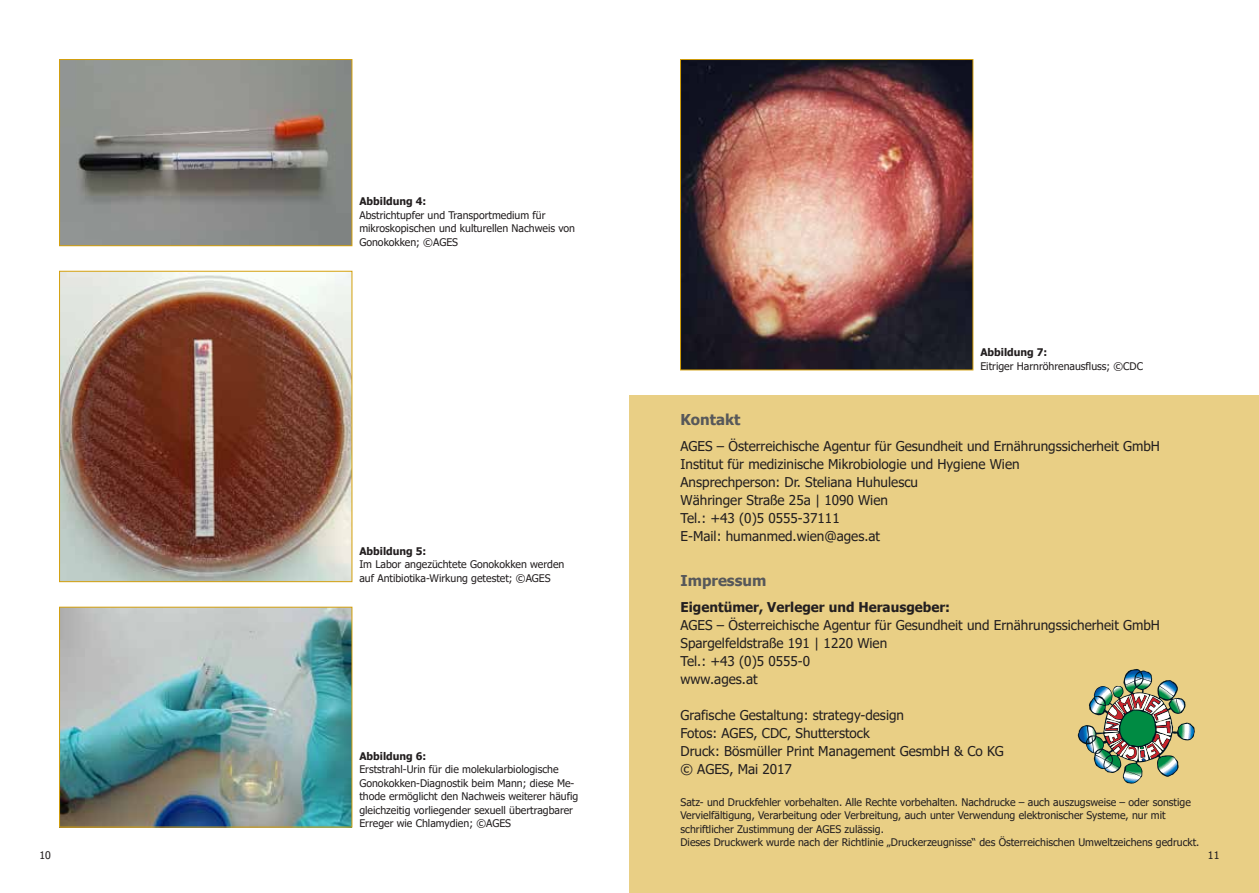
<style>
.page{position:relative;width:1259px;height:893px;background:#fff}
.page>*{position:absolute;margin:0;border:0;box-sizing:border-box;transform-origin:0 0}
.Zwischenheadlines{font:700 15px "Tahoma";color:#57585a}
.Copy{font:13.5px "Tahoma";color:#231f20}
.Copy-2{font:700 13.5px "Tahoma";color:#231f20}
.Copy-3{font:10.5px/13.5px "Tahoma";color:#231f20}
.t1{font:700 10.5px "Tahoma";color:#231f20}
</style>
<div class="page">
<div style="left:629px;top:395px;width:630px;height:498px;background:#e9cf85"></div>
<img style="left:61px;top:61px;width:289px;height:183px">
<div style="left:59px;top:59px;width:293px;height:187px;border:1px solid #d4a00c"></div>
<img style="left:61px;top:273px;width:289px;height:307px">
<div style="left:59px;top:271px;width:293px;height:311px;border:1px solid #d4a00c"></div>
<img style="left:61px;top:609px;width:289px;height:216px">
<div style="left:59px;top:607px;width:293px;height:220px;border:1px solid #d4a00c"></div>
<img style="left:682px;top:61px;width:289px;height:307px">
<div style="left:680px;top:59px;width:293px;height:311px;border:1px solid #d4a00c"></div>
<svg style="left:1077px;top:669px;width:117px;height:115px"></svg>
<p class="t1" style="left:359px;top:194px;width:69px">Abbildung 4:</p>
<p class="Copy-3" style="left:359px;top:209px;width:217px">Abstrichtupfer und Transportmedium für mikroskopischen und kulturellen Nachweis von<br>Gonokokken; ©AGES</p>
<p class="t1" style="left:359px;top:543px;width:69px">Abbildung 5:</p>
<p class="Copy-3" style="left:359px;top:558px;width:206px">Im Labor angezüchtete Gonokokken werden auf Antibiotika-Wirkung getestet; ©AGES</p>
<p class="t1" style="left:359px;top:748px;width:69px">Abbildung 6:</p>
<p class="Copy-3" style="left:359px;top:763px;width:220px">Erststrahl-Urin für die molekularbiologische Gonokokken-Diagnostik beim Mann; diese Me&shy;thode ermöglicht den Nachweis weiterer häufig gleichzeitig vorliegender sexuell übertragbarer Erreger wie Chlamydien; ©AGES</p>
<p class="t1" style="left:980px;top:345px;width:69px">Abbildung 7:</p>
<p class="Copy-3" style="left:980px;top:360px;width:164px">Eitriger Harnröhrenausfluss; ©CDC</p>
<h3 class="Zwischenheadlines" style="left:680px;top:409px;width:61px">Kontakt</h3>
<p class="Copy" style="left:680px;top:437px;width:481px">AGES – Österreichische Agentur für Gesundheit und Ernährungssicherheit GmbH</p>
<p class="Copy" style="left:680px;top:455px;width:341px">Institut für medizinische Mikrobiologie und Hygiene Wien</p>
<p class="Copy" style="left:680px;top:473px;width:239px">Ansprechperson: Dr. Steliana Huhulescu</p>
<p class="Copy" style="left:680px;top:491px;width:209px">Währinger Straße 25a | 1090 Wien</p>
<p class="Copy" style="left:680px;top:509px;width:161px">Tel.: +43 (0)5 0555-37111</p>
<p class="Copy" style="left:680px;top:527px;width:201px">E-Mail: humanmed.wien@ages.at</p>
<h3 class="Zwischenheadlines" style="left:680px;top:570px;width:87px">Impressum</h3>
<p class="Copy-2" style="left:680px;top:598px;width:271px">Eigentümer, Verleger und Herausgeber:</p>
<p class="Copy" style="left:680px;top:616px;width:481px">AGES – Österreichische Agentur für Gesundheit und Ernährungssicherheit GmbH</p>
<p class="Copy" style="left:680px;top:634px;width:208px">Spargelfeldstraße 191 | 1220 Wien</p>
<p class="Copy" style="left:680px;top:652px;width:131px">Tel.: +43 (0)5 0555-0</p>
<p class="Copy" style="left:680px;top:670px;width:79px">www.ages.at</p>
<p class="Copy" style="left:680px;top:706px;width:225px">Grafische Gestaltung: strategy-design</p>
<p class="Copy" style="left:680px;top:724px;width:191px">Fotos: AGES, CDC, Shutterstock</p>
<p class="Copy" style="left:680px;top:742px;width:325px">Druck: Bösmüller Print Management GesmbH &amp; Co KG</p>
<p class="Copy" style="left:680px;top:760px;width:113px">© AGES, Mai 2017</p>
<p class="Copy-3" style="left:680px;top:796px;width:512px">Satz- und Druckfehler vorbehalten. Alle Rechte vorbehalten. Nachdrucke – auch auszugsweise – oder sonstige<br>Vervielfältigung, Verarbeitung oder Verbreitung, auch unter Verwendung elektronischer Systeme, nur mit schriftlicher Zustimmung der AGES zulässig.</p>
<p class="Copy-3" style="left:680px;top:836px;width:520px">Dieses Druckwerk wurde nach der Richtlinie „Druckerzeugnisse“ des Österreichischen Umweltzeichens gedruckt.</p>
<p class="Copy-3" style="left:40px;top:848px;width:13px">10</p>
<p class="Copy-3" style="left:1208px;top:848px;width:13px">11</p>
</div>
